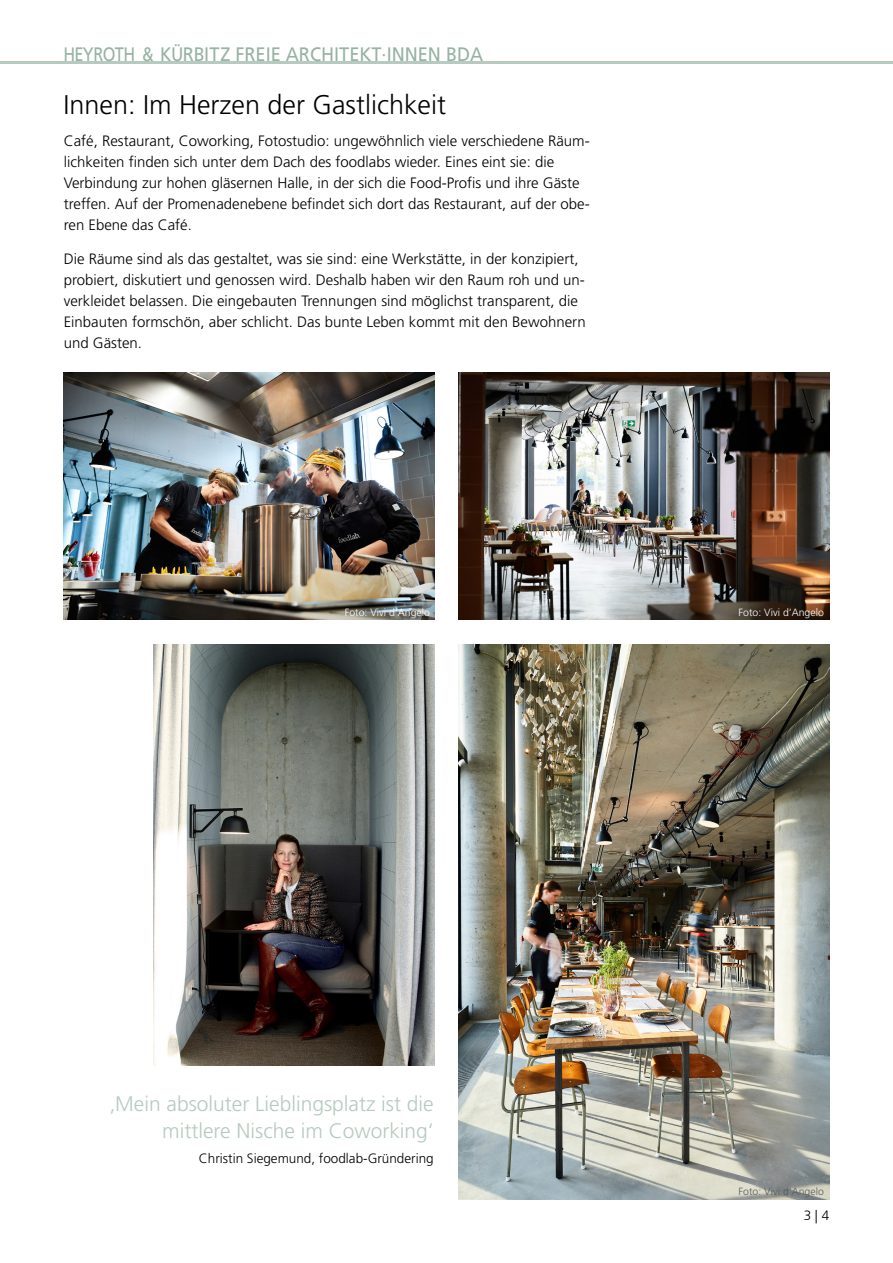
<style>
.page{position:relative;width:893px;height:1263px;background:#fff}
.page>*{position:absolute;margin:0;border:0;box-sizing:border-box;transform-origin:0 0}
.t1{font:300 27px "Frutiger LT Pro";color:#000}
.t2{font:300 21px/27px "Frutiger LT Pro";color:#b6cabf;text-align:right}
.t3{font:19.5px "Frutiger LT Pro";color:#96b3a3;scale:.84 1}
.t4{font:300 15px/21px "Frutiger LT Pro";color:#000}
.t5{font:300 13.5px "Frutiger LT Pro";color:#000}
.t6{font:300 10.5px "Frutiger LT Pro";color:#fff}
.t7{font:300 10.5px "Frutiger LT Pro";color:#5a5b5d}
</style>
<div class="page">
<hr style="left:0;top:61px;width:893px;height:3px;background:#b6cabf">
<img style="left:459px;top:372px;width:370px;height:247px">
<img style="left:458px;top:644px;width:371px;height:555px">
<img style="left:64px;top:372px;width:370px;height:247px">
<img style="left:153px;top:644px;width:281px;height:421px">
<h3 class="t3" style="left:63px;top:43px;width:501px">HEYROTH &amp; KÜRBITZ FREIE ARCHITEKT·INNEN BDA</h3>
<p class="t1" style="left:63px;top:89px;width:384px">Innen: Im Herzen der Gastlichkeit</p>
<p class="t4" style="left:64px;top:131px;width:527px">Café, Restaurant, Coworking, Fotostudio: ungewöhnlich viele verschiedene Räum&shy;lichkeiten finden sich unter dem Dach des foodlabs wieder. Eines eint sie: die Verbindung zur hohen gläsernen Halle, in der sich die Food-Profis und ihre Gäste treffen. Auf der Promenadenebene befindet sich dort das Restaurant, auf der obe&shy;ren Ebene das Café.</p>
<p class="t4" style="left:64px;top:248px;width:524px">Die Räume sind als das gestaltet, was sie sind: eine Werkstätte, in der konzipiert, probiert, diskutiert und genossen wird. Deshalb haben wir den Raum roh und un&shy;verkleidet belassen. Die eingebauten Trennungen sind möglichst transparent, die Einbauten formschön, aber schlicht. Das bunte Leben kommt mit den Bewohnern und Gästen.</p>
<p class="t6" style="left:345px;top:606px;width:87px">Foto: Vivi d‘Angelo</p>
<p class="t6" style="left:739px;top:606px;width:87px">Foto: Vivi d‘Angelo</p>
<p class="t2" style="left:109px;top:1090px;width:326px">‚Mein absoluter Lieblingsplatz ist die mittlere Nische im Coworking‘</p>
<p class="t5" style="left:199px;top:1150px;width:236px">Christin Siegemund, foodlab-Gründering</p>
<p class="t7" style="left:739px;top:1185px;width:87px">Foto: Vivi d‘Angelo</p>
<p class="t5" style="left:804px;top:1207px;width:27px">3 | 4</p>
</div>
